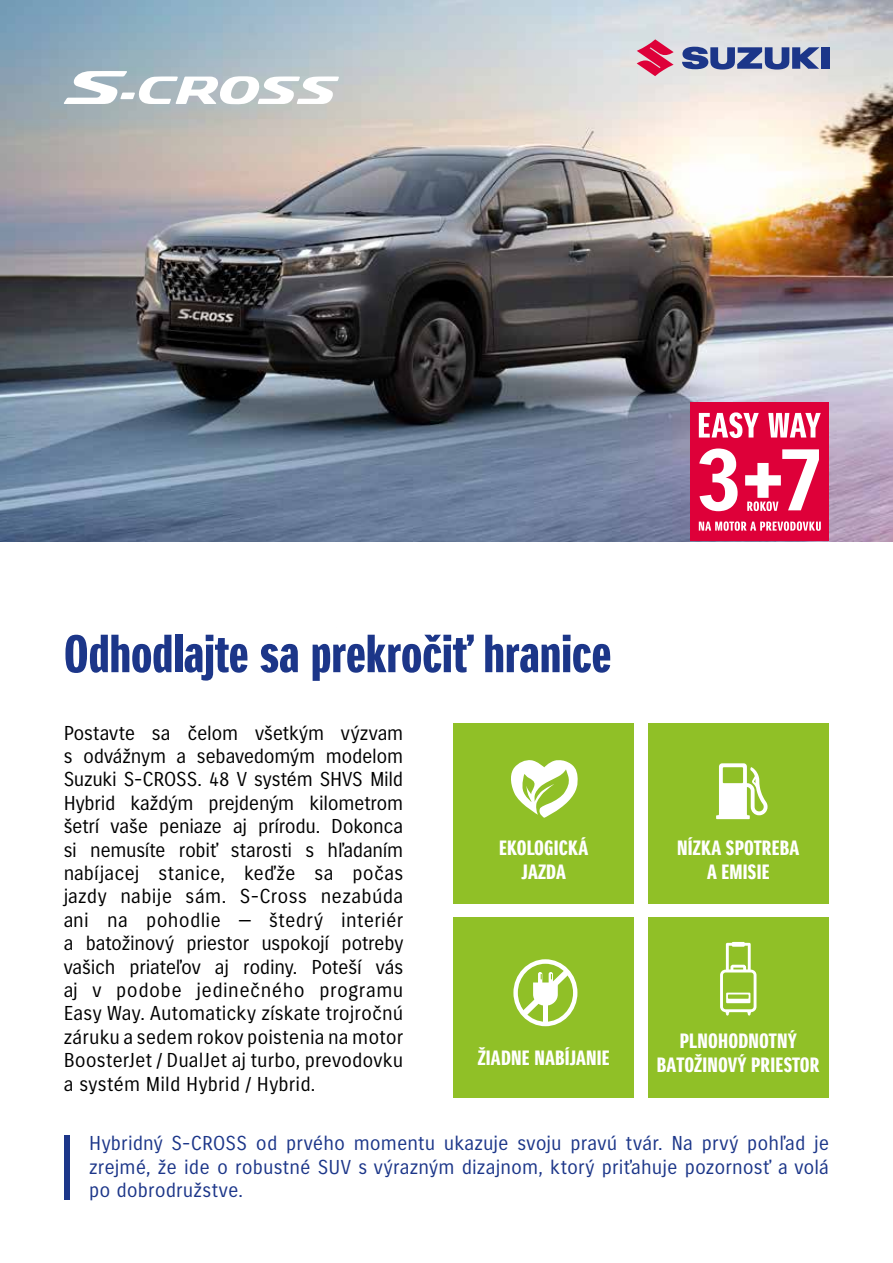
<style>
.page{position:relative;width:893px;height:1263px;background:#fff}
.page>*{position:absolute;margin:0;border:0;box-sizing:border-box;transform-origin:0 0}
.t1{font:51px "Suzuki PRO Headline 2019 OK";color:#1c3689}
.t2{font:20.1px/24.2px "Suzuki PRO Headline 2019 OK";letter-spacing:.01em;color:#fff;text-align:center}
.t3{font:19.5px/23.4px "Suzuki PRO Regular 2019 OK";letter-spacing:.005em;color:#000;text-align:justify}
.t4{font:19.5px/23.4px "Suzuki PRO Regular 2019 OK";color:#1c3689;text-align:justify}
</style>
<div class="page">
<img style="left:0;top:0;width:893px;height:541px">
<div style="left:64px;top:1135px;width:5px;height:64px;background:#1c3689"></div>
<svg style="left:64px;top:71px;width:275px;height:34px"></svg>
<svg style="left:637px;top:39px;width:37px;height:37px"></svg>
<div style="left:821px;top:47px;width:8px;height:22px;background:#1c3689"></div>
<svg style="left:682px;top:47px;width:137px;height:23px;background:#6878ab"></svg>
<div style="left:690px;top:402px;width:139px;height:139px;background:#de0039"></div>
<svg style="left:699px;top:448px;width:39px;height:63px"></svg>
<svg style="left:745px;top:449px;width:74px;height:62px"></svg>
<svg style="left:699px;top:521px;width:122px;height:10px"></svg>
<svg style="left:699px;top:412px;width:60px;height:26px"></svg>
<svg style="left:768px;top:413px;width:53px;height:24px"></svg>
<div style="left:453px;top:917px;width:181px;height:181px;background:#90c027"></div>
<div style="left:453px;top:723px;width:181px;height:181px;background:#90c027"></div>
<div style="left:648px;top:917px;width:181px;height:181px;background:#90c027"></div>
<div style="left:648px;top:723px;width:181px;height:181px;background:#90c027"></div>
<svg style="left:511px;top:760px;width:67px;height:58px"></svg>
<svg style="left:716px;top:763px;width:51px;height:56px"></svg>
<svg style="left:720px;top:942px;width:36px;height:73px"></svg>
<svg style="left:513px;top:959px;width:64px;height:67px"></svg>
<h1 class="t1" style="left:64px;top:623px;width:549px">Odhodlajte sa prekročiť hranice</h1>
<p class="t3" style="left:64px;top:721px;width:341px">Postavte sa čelom všetkým výzvam s odvážnym a sebavedomým modelom Suzuki S-CROSS. 48 V systém SHVS Mild Hybrid každým prejdeným kilometrom šetrí vaše peniaze aj prírodu. Dokonca si nemusíte robiť starosti s hľadaním nabíjacej stanice, keďže sa počas jazdy nabije sám. S-Cross nezabúda ani na pohodlie — štedrý interiér a batožinový priestor uspokojí potreby vašich priateľov aj rodiny. Poteší vás aj v podobe jedinečného programu Easy Way. Automaticky získate trojročnú záruku a sedem rokov poistenia na motor BoosterJet / DualJet aj turbo, prevodovku a systém Mild Hybrid / Hybrid.</p>
<p class="t2" style="left:499px;top:836px;width:91px">EKOLOGICKÁ<br>JAZDA</p>
<p class="t2" style="left:677px;top:836px;width:124px">NÍZKA SPOTREBA<br>A EMISIE</p>
<p class="t2" style="left:478px;top:1046px;width:134px">ŽIADNE NABÍJANIE</p>
<p class="t2" style="left:657px;top:1029px;width:164px">PLNOHODNOTNÝ<br>BATOŽINOVÝ PRIESTOR</p>
<p class="t4" style="left:89px;top:1132px;width:741px">Hybridný S-CROSS od prvého momentu ukazuje svoju pravú tvár. Na prvý pohľad je zrejmé, že ide o robustné SUV s výrazným dizajnom, ktorý priťahuje pozornosť a volá po dobrodružstve.</p>
</div>
